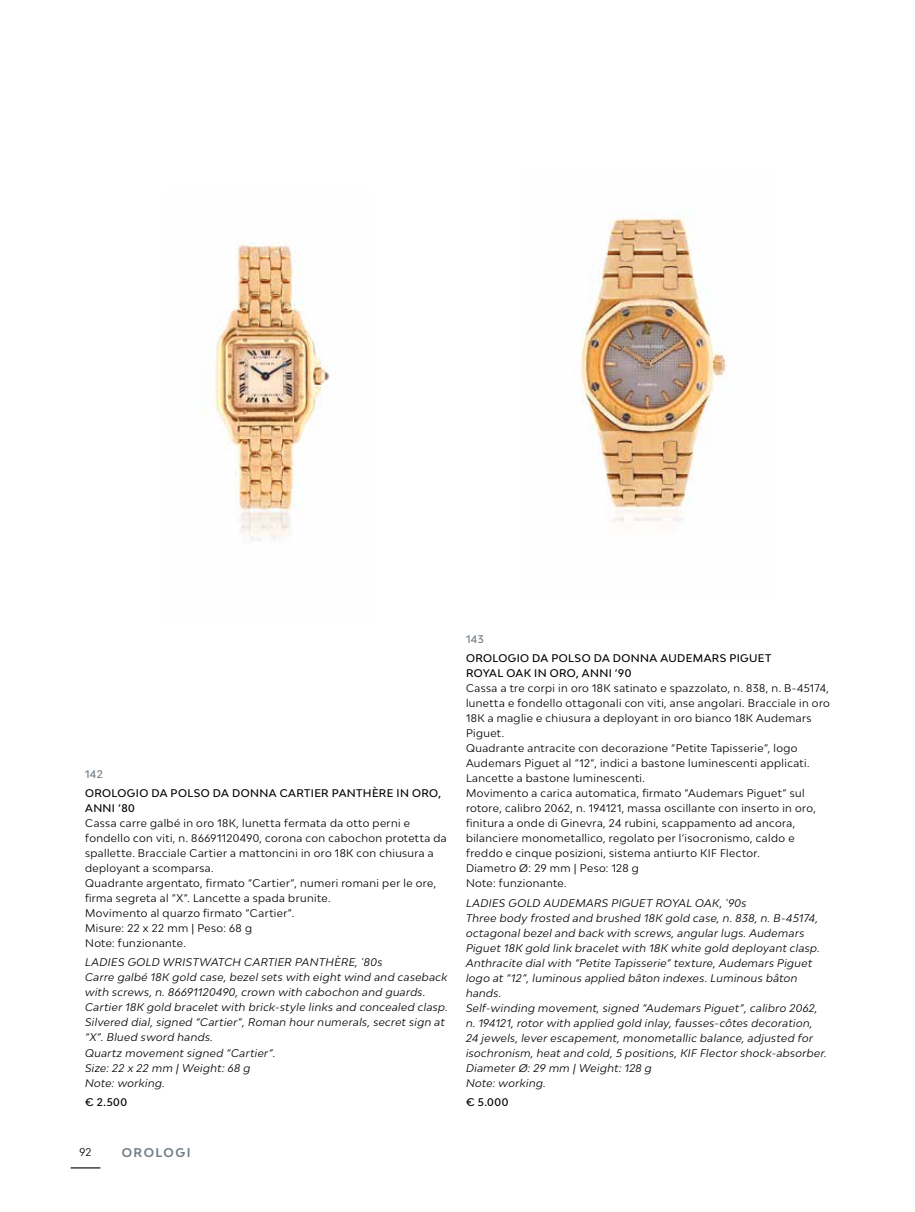
<style>
.page{position:relative;width:915px;height:1212px;background:#fff}
.page>*{position:absolute;margin:0;border:0;box-sizing:border-box;transform-origin:0 0}
.t1{font:700 12px "Bw Modelica";letter-spacing:.125em;color:#717e86}
.t2{font:10.5px/15px "Bw Modelica";letter-spacing:.04em;color:#000}
.t3{font:italic 10.5px/15px "Bw Modelica";letter-spacing:.035em;color:#000}
.t4{font:500 10.5px/15px "Bw Modelica";letter-spacing:.035em;color:#000}
.t5{font:500 10.5px "Bw Modelica";letter-spacing:.03em;color:#717e86}
</style>
<div class="page">
<img style="left:204px;top:242px;width:126px;height:299px">
<img style="left:580px;top:209px;width:148px;height:316px">
<svg style="left:71px;top:1167px;width:29px;height:1px"></svg>
<p class="t5" style="left:85px;top:767px;width:19px">142</p>
<p class="t4" style="left:85px;top:785px;width:357px">OROLOGIO DA POLSO DA DONNA CARTIER PANTHÈRE IN ORO,<br>ANNI ‘80</p>
<p class="t2" style="left:85px;top:815px;width:363px">Cassa carre galbé in oro 18K, lunetta fermata da otto perni e fondello con viti, n. 86691120490, corona con cabochon protetta da spallette. Bracciale Cartier a mattoncini in oro 18K con chiusura a deployant a scomparsa.<br>Quadrante argentato, firmato “Cartier”, numeri romani per le ore, firma segreta al “X”. Lancette a spada brunite.<br>Movimento al quarzo firmato “Cartier”.<br>Misure: 22 x 22 mm | Peso: 68 g<br>Note: funzionante.</p>
<p class="t3" style="left:85px;top:955px;width:364px">LADIES GOLD WRISTWATCH CARTIER PANTHÈRE, '80s<br>Carre galbé 18K gold case, bezel sets with eight wind and caseback with screws, n. 86691120490, crown with cabochon and guards.<br>Cartier 18K gold bracelet with brick-style links and concealed clasp.<br>Silvered dial, signed “Cartier”, Roman hour numerals, secret sign at “X”. Blued sword hands.<br>Quartz movement signed “Cartier”.<br>Size: 22 x 22 mm | Weight: 68 g<br>Note: working.</p>
<p class="t4" style="left:85px;top:1094px;width:44px">€ 2.500</p>
<p class="t2" style="left:80px;top:1145px;width:13px">92</p>
<p class="t1" style="left:122px;top:1144px;width:70px">OROLOGI</p>
<p class="t5" style="left:466px;top:632px;width:19px">143</p>
<p class="t4" style="left:466px;top:651px;width:307px">OROLOGIO DA POLSO DA DONNA AUDEMARS PIGUET<br>ROYAL OAK IN ORO, ANNI ‘90</p>
<p class="t2" style="left:466px;top:681px;width:365px">Cassa a tre corpi in oro 18K satinato e spazzolato, n. 838, n. B-45174, lunetta e fondello ottagonali con viti, anse angolari. Bracciale in oro 18K a maglie e chiusura a deployant in oro bianco 18K Audemars Piguet.<br>Quadrante antracite con decorazione “Petite Tapisserie”, logo Audemars Piguet al “12”, indici a bastone luminescenti applicati.<br>Lancette a bastone luminescenti.<br>Movimento a carica automatica, firmato “Audemars Piguet” sul rotore, calibro 2062, n. 194121, massa oscillante con inserto in oro, finitura a onde di Ginevra, 24 rubini, scappamento ad ancora, bilanciere monometallico, regolato per l’isocronismo, caldo e freddo e cinque posizioni, sistema antiurto KIF Flector.<br>Diametro Ø: 29 mm | Peso: 128 g<br>Note: funzionante.</p>
<p class="t3" style="left:466px;top:895px;width:362px">LADIES GOLD AUDEMARS PIGUET ROYAL OAK, '90s<br>Three body frosted and brushed 18K gold case, n. 838, n. B-45174, octagonal bezel and back with screws, angular lugs. Audemars Piguet 18K gold link bracelet with 18K white gold deployant clasp.<br>Anthracite dial with “Petite Tapisserie” texture, Audemars Piguet logo at “12”, luminous applied bâton indexes. Luminous bâton hands.<br>Self-winding movement, signed “Audemars Piguet”, calibro 2062, n. 194121, rotor with applied gold inlay, fausses-côtes decoration, 24 jewels, lever escapement, monometallic balance, adjusted for isochronism, heat and cold, 5 positions, KIF Flector shock-absorber.<br>Diameter Ø: 29 mm | Weight: 128 g<br>Note: working.</p>
<p class="t4" style="left:466px;top:1094px;width:44px">€ 5.000</p>
</div>
